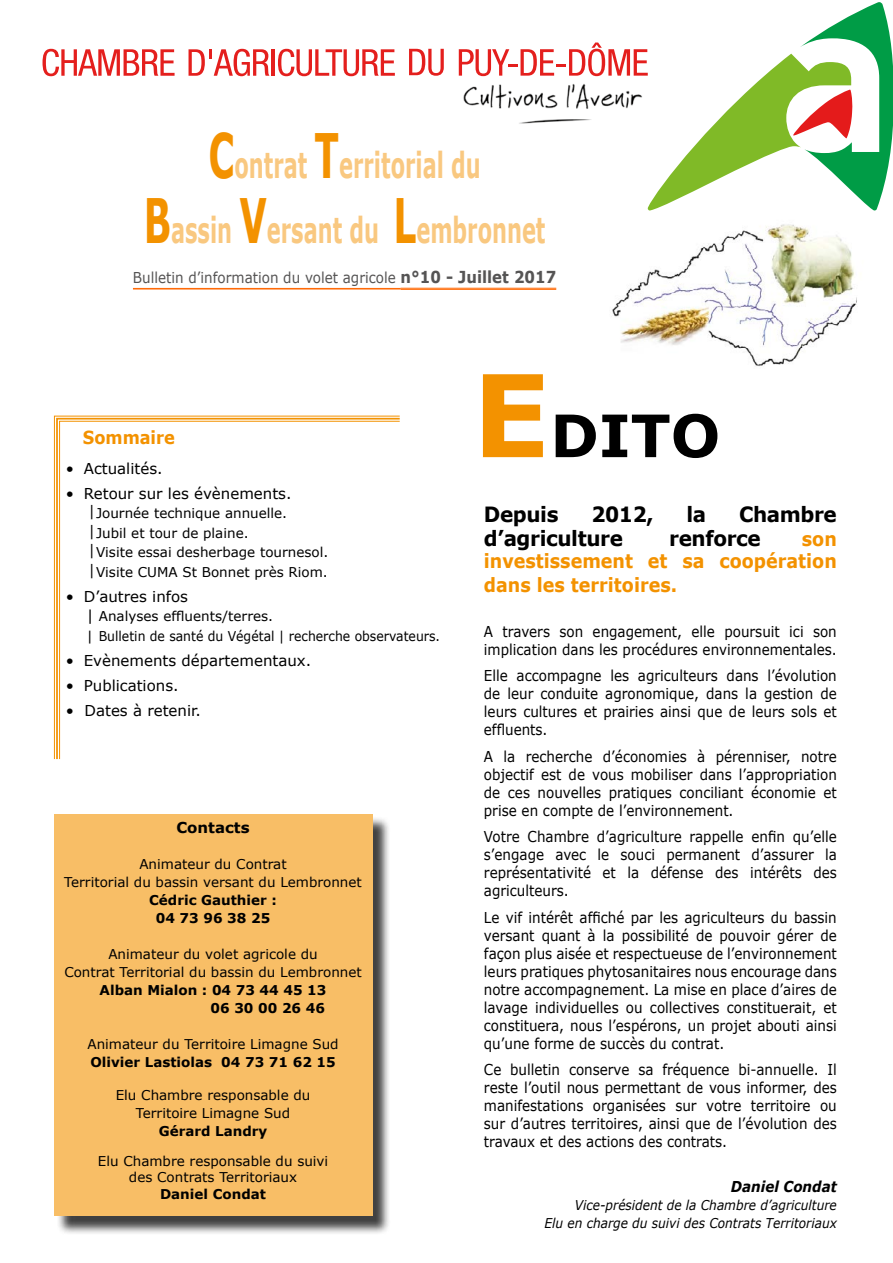
<style>
.page{position:relative;width:893px;height:1263px;background:#fff}
.page>*{position:absolute;margin:0;border:0;box-sizing:border-box;transform-origin:0 0}
.t1{font:700 58.5px "Verdana";color:#000}
.t2{font:700 35.7px/64.5px "Verdana";color:#f9c880;text-align:center;scale:.59 1}
.t3{font:700 21px "Verdana";letter-spacing:-.02em;color:#000;scale:.95 1}
.t4{font:700 19.5px/23.2px "Verdana";color:#f39200;text-align:justify;scale:.9 1}
.t5{font:700 18px "Verdana";color:#f39200;scale:.9 1}
.t6{font:15px/18px "Verdana";color:#000;text-align:justify;scale:.9 1}
.t7{font:15px "Verdana";color:#000}
.t8{font:15px "Verdana";color:#555454;scale:.9 1}
.t9{font:italic 700 15px "Verdana";color:#000;scale:.9 1}
.t10{font:700 15px "Verdana";color:#000}
.t11{font:13.5px/19.5px "Verdana";color:#000;text-align:center}
.t12{font:700 13.5px/18px "Verdana";color:#000;text-align:center}
.t13{font:italic 13.5px/18px "Verdana";color:#000;text-align:right;scale:.9 1}
.s1{font-size:61.2px;color:#f39200}
.s2{font-weight:700;font-size:16.5px}
.s3{font-size:15px}
.s4{font-size:114px;color:#f39200}
</style>
<div class="page">
<div style="left:57px;top:816px;width:334px;height:419px;background:#000;opacity:.75"></div>
<div style="left:54px;top:814px;width:318px;height:402px;background:#f8be66"></div>
<svg style="left:43px;top:49px;width:132px;height:27px"></svg>
<svg style="left:189px;top:49px;width:81px;height:27px"></svg>
<hr style="left:271px;top:49px;width:4px;height:27px;background:#e41f1d">
<svg style="left:278px;top:49px;width:117px;height:27px"></svg>
<svg style="left:409px;top:49px;width:35px;height:27px"></svg>
<svg style="left:459px;top:2px;width:434px;height:208px"></svg>
<hr style="left:133px;top:288px;width:268px;height:1px;background:#f60">
<hr style="left:133px;top:289px;width:268px;height:1px;background:#f60">
<hr style="left:401px;top:288px;width:155px;height:1px;background:#f60">
<hr style="left:401px;top:289px;width:155px;height:1px;background:#f60">
<svg style="left:54px;top:415px;width:346px;height:345px"></svg>
<img style="left:612px;top:224px;width:245px;height:143px">
<svg style="left:91px;top:505px;width:1px;height:73px"></svg>
<h2 class="t2" style="left:144px;top:132px;width:683px"><span class="s1">C</span>ontrat <span class="s1">T</span>erritorial du<br><span class="s1">B</span>assin <span class="s1">V</span>ersant du <span class="s1">L</span>embronnet</h2>
<p class="t8" style="left:133px;top:267px;width:472px">Bulletin d’information du volet agricole <span class="s2">n°10 - Juillet 2017</span></p>
<p class="t5" style="left:83px;top:425px;width:104px">Sommaire</p>
<p class="t7" style="left:66px;top:458px;width:98px">• Actualités.</p>
<p class="t7" style="left:66px;top:483px;width:227px">• Retour sur les évènements.</p>
<p class="t11" style="left:96px;top:504px;width:234px;text-align:left">Journée technique annuelle.<br>Jubil et tour de plaine.<br>Visite essai desherbage tournesol.<br>Visite CUMA St Bonnet près Riom.</p>
<p class="t7" style="left:66px;top:586px;width:124px">• D’autres infos</p>
<p class="t11" style="left:87px;top:607px;width:355px;text-align:left"><span class="s3">|</span> Analyses effluents/terres.<br>| Bulletin de santé du Végétal | recherche observateurs.</p>
<p class="t7" style="left:66px;top:650px;width:247px">• Evènements départementaux.</p>
<p class="t7" style="left:66px;top:675px;width:114px">• Publications.</p>
<p class="t7" style="left:66px;top:700px;width:137px">• Dates à retenir.</p>
<p class="t10" style="left:176px;top:817px;width:75px">Contacts</p>
<p class="t11" style="left:64px;top:855px;width:299px;line-height:18px">Animateur du Contrat<br>Territorial du bassin versant du Lembronnet</p>
<p class="t12" style="left:149px;top:891px;width:129px">Cédric Gauthier :<br>04 73 96 38 25</p>
<p class="t11" style="left:64px;top:945px;width:299px;line-height:18px">Animateur du volet agricole du<br>Contrat Territorial du bassin du Lembronnet</p>
<p class="t12" style="left:100px;top:981px;width:228px;text-align:right">Alban Mialon : 04 73 44 45 13<br>06 30 00 26 46</p>
<p class="t11" style="left:87px;top:1034px;width:253px">Animateur du Territoire Limagne Sud</p>
<p class="t12" style="left:90px;top:1053px;width:247px">Olivier Lastiolas 04 73 71 62 15</p>
<p class="t11" style="left:116px;top:1085px;width:196px;line-height:18px">Elu Chambre responsable du<br>Territoire Limagne Sud</p>
<p class="t12" style="left:159px;top:1121px;width:110px">Gérard Landry</p>
<p class="t11" style="left:98px;top:1153px;width:232px;line-height:16.2px">Elu Chambre responsable du suivi des Contrats Territoriaux</p>
<p class="t12" style="left:160px;top:1184px;width:107px">Daniel Condat</p>
<h1 class="t1" style="left:472px;top:394px;width:249px"><span class="s4">E</span>DITO</h1>
<h3 class="t3" style="left:484px;top:499px;width:80px">Depuis</h3>
<h3 class="t3" style="left:591px;top:499px;width:67px">2012,</h3>
<h3 class="t3" style="left:686px;top:499px;width:22px">la</h3>
<h3 class="t3" style="left:739px;top:499px;width:104px">Chambre</h3>
<h3 class="t3" style="left:484px;top:523px;width:148px">d’agriculture</h3>
<h3 class="t3" style="left:669px;top:523px;width:98px">renforce</h3>
<h3 class="t4" style="left:484px;top:526px;width:394px;text-indent:318px">son investissement et sa coopération dans les territoires.</h3>
<p class="t6" style="left:484px;top:622px;width:394px">A travers son engagement, elle poursuit ici son implication dans les procédures environnementales.</p>
<p class="t6" style="left:484px;top:666px;width:394px">Elle accompagne les agriculteurs dans l’évolution de leur conduite agronomique, dans la gestion de leurs cultures et prairies ainsi que de leurs sols et effluents.</p>
<p class="t6" style="left:484px;top:747px;width:394px">A la recherche d’économies à pérenniser, notre objectif est de vous mobiliser dans l’appropriation de ces nouvelles pratiques conciliant économie et prise en compte de l’environnement.</p>
<p class="t6" style="left:484px;top:827px;width:394px">Votre Chambre d’agriculture rappelle enfin qu’elle s’engage avec le souci permanent d’assurer la représentativité et la défense des intérêts des agriculteurs.</p>
<p class="t6" style="left:484px;top:908px;width:394px">Le vif intérêt affiché par les agriculteurs du bassin versant quant à la possibilité de pouvoir gérer de façon plus aisée et respectueuse de l’environnement leurs pratiques phytosanitaires nous encourage dans notre accompagnement. La mise en place d’aires de lavage individuelles ou collectives constituerait, et constituera, nous l’espérons, un projet abouti ainsi qu’une forme de succès du contrat.</p>
<p class="t6" style="left:484px;top:1060px;width:394px">Ce bulletin conserve sa fréquence bi-annuelle. Il reste l’outil nous permettant de vous informer, des manifestations organisées sur votre territoire ou sur d’autres territoires, ainsi que de l’évolution des travaux et des actions des contrats.</p>
<p class="t9" style="left:731px;top:1175px;width:119px">Daniel Condat</p>
<p class="t13" style="left:545px;top:1195px;width:326px">Vice-président de la Chambre d’agriculture<br>Elu en charge du suivi des Contrats Territoriaux</p>
</div>
